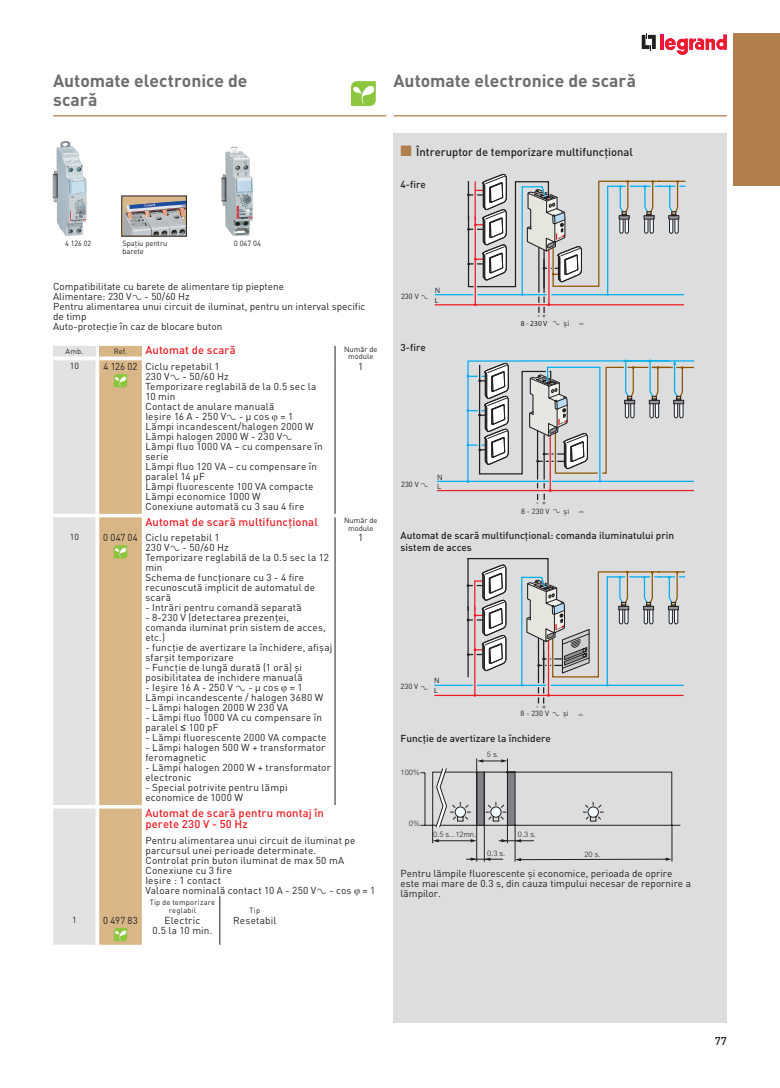
<style>
.page{position:relative;width:780px;height:1088px;background:#fff}
.page>*{position:absolute;margin:0;border:0;box-sizing:border-box;transform-origin:0 0}
.t1{font:700 17.5px "DIN Pro";color:#6c6d70}
.t2{font:500 11.25px/11.2px "DIN Pro";letter-spacing:.01em;color:#ee1d23}
.t3{font:500 11.25px "DIN Pro";color:#231f20}
.t4{font:10px/10px "DIN Pro";letter-spacing:.015em;color:#231f20}
.t5{font:10px/10px "DIN Pro";letter-spacing:.015em;color:#231f20;scale:.95 1}
.t6{font:500 10px/11.8px "DIN Pro";color:#231f20}
.t7{font:8.75px "DIN Pro";color:#231f20}
.t8{font:7.5px/7.5px "DIN Pro";color:#231f20;text-align:center}
.t9{font:300 7.5px "Arial";color:#231f20}
.t10{font:7.5px "DIN Pro";color:#231f20}
.t11{font:7.5px/7.5px "DIN Pro";letter-spacing:.025em;color:#231f20;text-align:center}
.t12{font:7.5px "DIN Pro";color:#231f20;scale:.95 1}
.t13{font:7.5px "DIN";color:#231f20}
.t14{font:7.5px "Legrand 2007";color:#231f20}
.s1{font-family:"Legrand 2007"}
.s2{font-family:"Arial"}
.s3{color:#b17e4e}
</style>
<div class="page">
<div style="left:393px;top:133px;width:333px;height:889px;background:#dcdddf"></div>
<img style="left:221px;top:146px;width:32px;height:90px">
<div style="left:122px;top:196px;width:64px;height:40px;background:#d8b688"></div>
<img style="left:123px;top:201px;width:62px;height:33px">
<div style="left:121px;top:196px;width:66px;height:40px;border:1px solid #231f20"></div>
<hr style="left:434px;top:294px;width:39px;height:1px;background:#00aeef">
<hr style="left:434px;top:304px;width:250px;height:1px;background:#ee1d23">
<svg style="left:467px;top:174px;width:218px;height:139px"></svg>
<hr style="left:437px;top:481px;width:112px;height:1px;background:#00aeef">
<hr style="left:437px;top:490px;width:257px;height:1px;background:#ee1d23">
<svg style="left:466px;top:359px;width:228px;height:141px"></svg>
<hr style="left:434px;top:685px;width:38px;height:1px;background:#00aeef">
<hr style="left:434px;top:695px;width:249px;height:1px;background:#ee1d23">
<svg style="left:466px;top:558px;width:219px;height:145px"></svg>
<hr style="left:671px;top:824px;width:1px;height:38px;background:#231f20">
<svg style="left:516px;top:857px;width:155px;height:4px"></svg>
<svg style="left:420px;top:758px;width:260px;height:85px"></svg>
<hr style="left:515px;top:824px;width:1px;height:38px;background:#231f20">
<hr style="left:466px;top:859px;width:37px;height:1px;background:#231f20">
<svg style="left:470px;top:857px;width:6px;height:4px"></svg>
<hr style="left:476px;top:824px;width:1px;height:38px;background:#231f20">
<hr style="left:484px;top:824px;width:1px;height:38px;background:#231f20">
<img style="left:53px;top:141px;width:34px;height:95px">
<svg style="left:351px;top:81px;width:25px;height:25px"></svg>
<hr style="left:335px;top:363px;width:1px;height:151px;background:#231f20">
<svg style="left:335px;top:346px;width:1px;height:17px"></svg>
<hr style="left:335px;top:534px;width:1px;height:271px;background:#231f20">
<svg style="left:335px;top:517px;width:1px;height:17px"></svg>
<svg style="left:219px;top:896px;width:1px;height:49px"></svg>
<svg style="left:53px;top:346px;width:89px;height:599px;background:#decfba"></svg>
<hr style="left:393px;top:115px;width:333px;height:1px;background:#b17e4e">
<hr style="left:53px;top:115px;width:333px;height:1px;background:#b17e4e">
<svg style="left:641px;top:34px;width:14px;height:16px"></svg>
<hr style="left:660px;top:34px;width:3px;height:16px;background:#ed028c">
<hr style="left:660px;top:35px;width:3px;height:15px;background:#ee1d23">
<svg style="left:664px;top:34px;width:62px;height:21px"></svg>
<div style="left:733px;top:34px;width:47px;height:152px;background:#b17e4e"></div>
<h1 class="t1" style="left:53px;top:66px;width:196px">Automate electronice de</h1>
<h1 class="t1" style="left:393px;top:66px;width:244px">Automate electronice de scară</h1>
<h1 class="t1" style="left:53px;top:85px;width:46px">scară</h1>
<p class="t12" style="left:65px;top:238px;width:29px">4 126 02</p>
<p class="t8" style="left:122px;top:240px;width:47px;text-align:left">Spațiu pentru barete</p>
<p class="t8" style="left:234px;top:240px;width:29px">0 047 04</p>
<p class="t4" style="left:53px;top:281px;width:314px">Compatibilitate cu barete de alimentare tip pieptene<br>Alimentare: 230 V<span class="s1">±</span> - 50/60 Hz<br>Pentru alimentarea unui circuit de iluminat, pentru un interval specific de timp<br>Auto-protecţie în caz de blocare buton</p>
<p class="t8" style="left:65px;top:347px;width:20px">Amb.</p>
<p class="t8" style="left:114px;top:347px;width:15px">Ref.</p>
<p class="t2" style="left:145px;top:344px;width:92px">Automat de scară</p>
<p class="t8" style="left:344px;top:345px;width:35px">Număr de module</p>
<p class="t7" style="left:70px;top:360px;width:11px">10</p>
<p class="t5" style="left:145px;top:361px;width:188px;text-indent:-42px">4 126 02 Ciclu repetabil 1<br>230 V<span class="s1">±</span> - 50/60 Hz<br>Temporizare reglabilă de la 0.5 sec la<br>10 min<br>Contact de anulare manuală<br>Ieşire 16 A - 250 V<span class="s1">±</span> - μ cos = 1<br>Lămpi incandescent/halogen 2000 W<br>Lămpi halogen 2000 W - 230 V<span class="s1">±<br></span>Lămpi fluo 1000 VA – cu compensare în serie<br>Lămpi fluo 120 VA – cu compensare în paralel 14 μF<br>Lămpi fluorescente 100 VA compacte<br>Lămpi economice 1000 W<br>Conexiune automată cu 3 sau 4 fire</p>
<p class="t4" style="left:358px;top:361px;width:7px">1</p>
<p class="t2" style="left:145px;top:515px;width:174px">Automat de scară multifuncţional</p>
<p class="t8" style="left:344px;top:516px;width:35px">Număr de module</p>
<p class="t7" style="left:70px;top:531px;width:11px">10</p>
<p class="t5" style="left:145px;top:532px;width:195px;text-indent:-42px">0 047 04 Ciclu repetabil 1<br>230 V<span class="s1">±</span> - 50/60 Hz<br>Temporizare reglabilă de la 0.5 sec la 12 min<br>Schema de funcţionare cu 3 - 4 fire recunoscută implicit de automatul de scară</p>
<p class="t4" style="left:145px;top:602px;width:158px">- Intrări pentru comandă separată</p>
<p class="t4" style="left:145px;top:612px;width:182px">- 8-230 V (detectarea prezenței, comanda iluminat prin sistem de acces, etc.)</p>
<p class="t4" style="left:145px;top:642px;width:189px">- funcție de avertizare la închidere, afişaj sfarşit temporizare</p>
<p class="t4" style="left:145px;top:662px;width:159px">- Funcție de lungă durată (1 oră) și posibilitatea de inchidere manuală</p>
<p class="t4" style="left:145px;top:682px;width:179px">- Ieşire 16 A - 250 V <span class="s1">±</span> - μ cos = 1<br>Lămpi incandescente / halogen 3680 W</p>
<p class="t4" style="left:145px;top:702px;width:144px">- Lămpi halogen 2000 W 230 VA</p>
<p class="t4" style="left:145px;top:712px;width:178px">- Lămpi fluo 1000 VA cu compensare în paralel <span class="s2">≤</span> 100 pF</p>
<p class="t4" style="left:145px;top:732px;width:182px">- Lămpi fluorescente 2000 VA compacte</p>
<p class="t4" style="left:145px;top:742px;width:181px">- Lămpi halogen 500 W + transformator feromagnetic</p>
<p class="t4" style="left:145px;top:762px;width:187px">- Lămpi halogen 2000 W + transformator electronic</p>
<p class="t4" style="left:145px;top:782px;width:144px">- Special potrivite pentru lămpi economice de 1000 W</p>
<p class="t4" style="left:358px;top:532px;width:7px">1</p>
<p class="t2" style="left:145px;top:806px;width:180px">Automat de scară pentru montaj în perete 230 V - 50 Hz</p>
<p class="t4" style="left:145px;top:835px;width:232px">Pentru alimentarea unui circuit de iluminat pe parcursul unei perioade determinate.<br>Controlat prin buton iluminat de max 50 mA Conexiune cu 3 fire<br>Ieşire : 1 contact<br>Valoare nominală contact 10 A - 250 V<span class="s1">±</span> - cos = 1</p>
<p class="t11" style="left:150px;top:899px;width:67px">Tip de temporizare reglabil</p>
<p class="t8" style="left:249px;top:906px;width:12px">Tip</p>
<p class="t7" style="left:72px;top:914px;width:6px">1</p>
<p class="t5" style="left:103px;top:915px;width:38px">0 497 83</p>
<p class="t4" style="left:152px;top:915px;width:61px;text-align:center">Electric<br>0.5 la 10 min.</p>
<p class="t4" style="left:233px;top:915px;width:44px">Resetabil</p>
<p class="t3" style="left:400px;top:143px;width:234px"><span class="s3">■</span> Întreruptor de temporizare multifuncțional</p>
<p class="t6" style="left:400px;top:177px;width:27px">4-fire</p>
<p class="t10" style="left:434px;top:284px;width:7px">N</p>
<p class="t10" style="left:401px;top:290px;width:29px">230 V <span class="s1">±</span></p>
<p class="t9" style="left:434px;top:296px;width:5px">L</p>
<p class="t6" style="left:400px;top:341px;width:27px">3-fire</p>
<p class="t10" style="left:437px;top:471px;width:7px">N</p>
<p class="t10" style="left:401px;top:478px;width:29px">230 V <span class="s1">±</span></p>
<p class="t10" style="left:437px;top:480px;width:6px">L</p>
<p class="t13" style="left:537px;top:310px;width:11px">- +</p>
<p class="t10" style="left:552px;top:317px;width:18px"><span class="s1">±</span> şi</p>
<p class="t9" style="left:521px;top:318px;width:28px">8 - 230 V</p>
<p class="t14" style="left:578px;top:318px;width:7px">=</p>
<p class="t13" style="left:535px;top:497px;width:12px">- +</p>
<p class="t10" style="left:521px;top:505px;width:50px">8 - 230 V <span class="s1">±</span> şi</p>
<p class="t14" style="left:578px;top:506px;width:7px">=</p>
<p class="t6" style="left:400px;top:529px;width:275px">Automat de scară multifuncţional: comanda iluminatului prin sistem de acces</p>
<p class="t10" style="left:434px;top:674px;width:7px">N</p>
<p class="t10" style="left:400px;top:681px;width:29px">230 V <span class="s1">±</span></p>
<p class="t9" style="left:434px;top:686px;width:5px">L</p>
<p class="t9" style="left:536px;top:701px;width:11px">- +</p>
<p class="t10" style="left:520px;top:708px;width:50px">8 - 230 V <span class="s1">±</span> şi</p>
<p class="t6" style="left:400px;top:731px;width:152px">Funcţie de avertizare la închidere</p>
<p class="t9" style="left:400px;top:768px;width:21px">100%</p>
<p class="t9" style="left:486px;top:750px;width:13px">5 s.</p>
<p class="t14" style="left:578px;top:709px;width:7px">=</p>
<p class="t9" style="left:409px;top:819px;width:12px">0%</p>
<p class="t9" style="left:433px;top:830px;width:45px">0.5 s...12mn.</p>
<p class="t9" style="left:518px;top:830px;width:20px">0.3 s.</p>
<p class="t9" style="left:487px;top:849px;width:20px">0.3 s.</p>
<p class="t4" style="left:400px;top:868px;width:292px">Pentru lămpile fluorescente şi economice, perioada de oprire este mai mare de 0.3 s, din cauza timpului necesar de repornire a lămpilor.</p>
<p class="t9" style="left:584px;top:850px;width:17px">20 s.</p>
<p class="t3" style="left:714px;top:1032px;width:13px">77</p>
</div>
